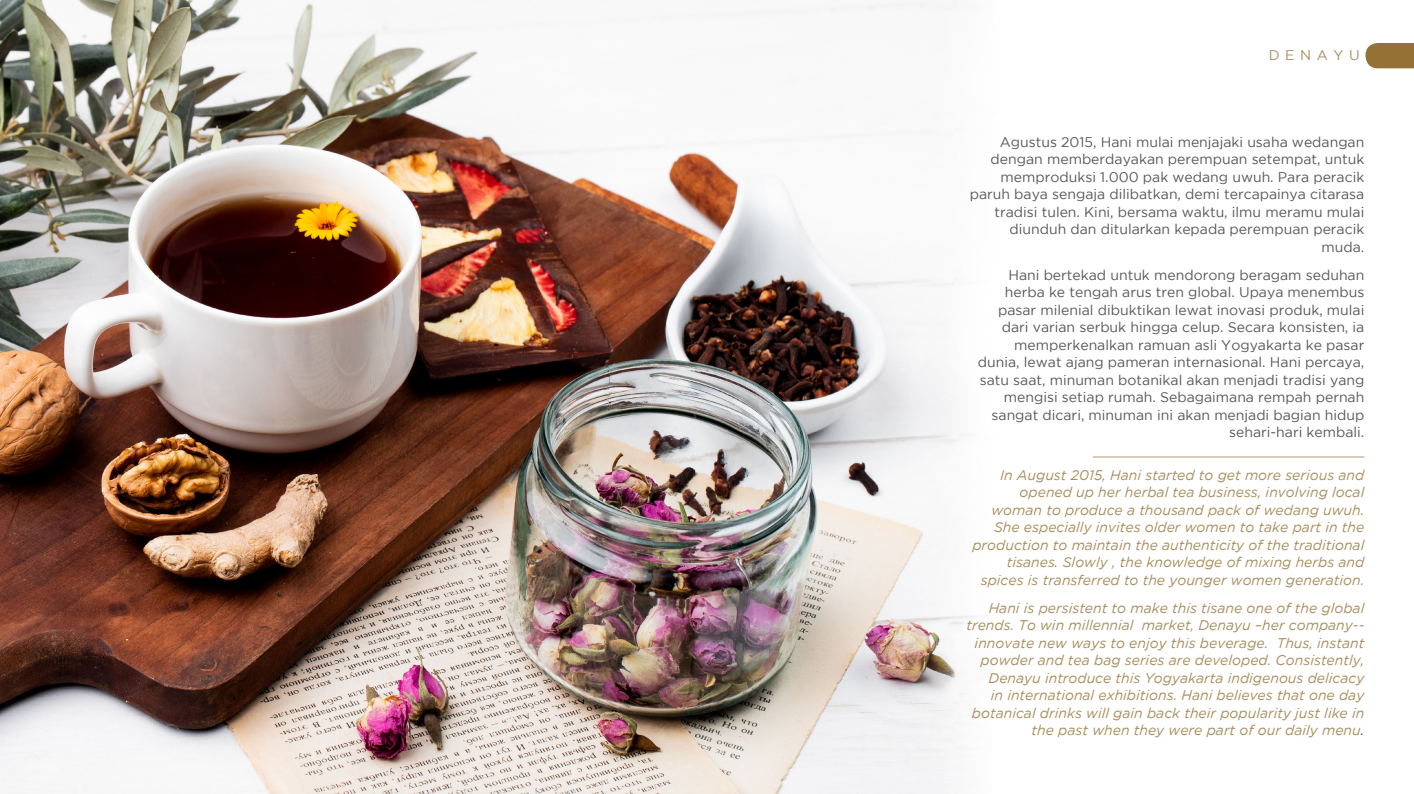
<style>
.page{position:relative;width:1414px;height:794px;background:#fff}
.page>*{position:absolute;margin:0;border:0;box-sizing:border-box;transform-origin:0 0}
.t1{font:14px/17.5px "Gotham";color:#57585a;text-align:right}
.t2{font:italic 14px/17.5px "Gotham";color:#a98e5d;text-align:right}
.t3{font:14px "Gotham";color:#a98e5d}
.s1{color:#57585a}
</style>
<div class="page">
<svg style="left:1365px;top:43px;width:49px;height:25px"></svg>
<img style="left:0;top:0;width:1185px;height:794px">
<hr style="left:1093px;top:456px;width:271px;height:1px;background:#b49c71">
<p class="t3" style="left:1269px;top:47px;width:93px">D E N A Y U</p>
<p class="t1" style="left:970px;top:133px;width:396px">Agustus 2015, Hani mulai menjajaki usaha wedangan dengan memberdayakan perempuan setempat, untuk memproduksi 1.000 pak wedang uwuh. Para peracik paruh baya sengaja dilibatkan, demi tercapainya citarasa tradisi tulen. Kini, bersama waktu, ilmu meramu mulai diunduh dan ditularkan kepada perempuan peracik muda.</p>
<p class="t1" style="left:978px;top:266px;width:388px">Hani bertekad untuk mendorong beragam seduhan herba ke tengah arus tren global. Upaya menembus pasar milenial dibuktikan lewat inovasi produk, mulai dari varian serbuk hingga celup. Secara konsisten, ia memperkenalkan ramuan asli Yogyakarta ke pasar dunia, lewat ajang pameran internasional. Hani percaya, satu saat, minuman botanikal akan menjadi tradisi yang mengisi setiap rumah. Sebagaimana rempah pernah sangat dicari, minuman ini akan menjadi bagian hidup sehari-hari kembali.</p>
<p class="t2" style="left:972px;top:466px;width:393px">In August 2015, Hani started to get more serious and opened up her herbal tea business, involving local woman to produce a thousand pack of wedang uwuh.<br>She especially invites older women to take part in the production to maintain the authenticity of the traditional tisanes. Slowly , the knowledge of mixing herbs and spices is transferred to the younger women generation.</p>
<p class="t2" style="left:966px;top:599px;width:399px">Hani is persistent to make this tisane one of the global trends. To win millennial market, Denayu –her company-- innovate new ways to enjoy this beverage. Thus, instant powder and tea bag series are developed. Consistently, Denayu introduce this Yogyakarta indigenous delicacy<br>in international exhibitions. Hani believes that one day botanical drinks will gain back their popularity just like in the past when they were part of our daily menu<span class="s1">.</span></p>
</div>
